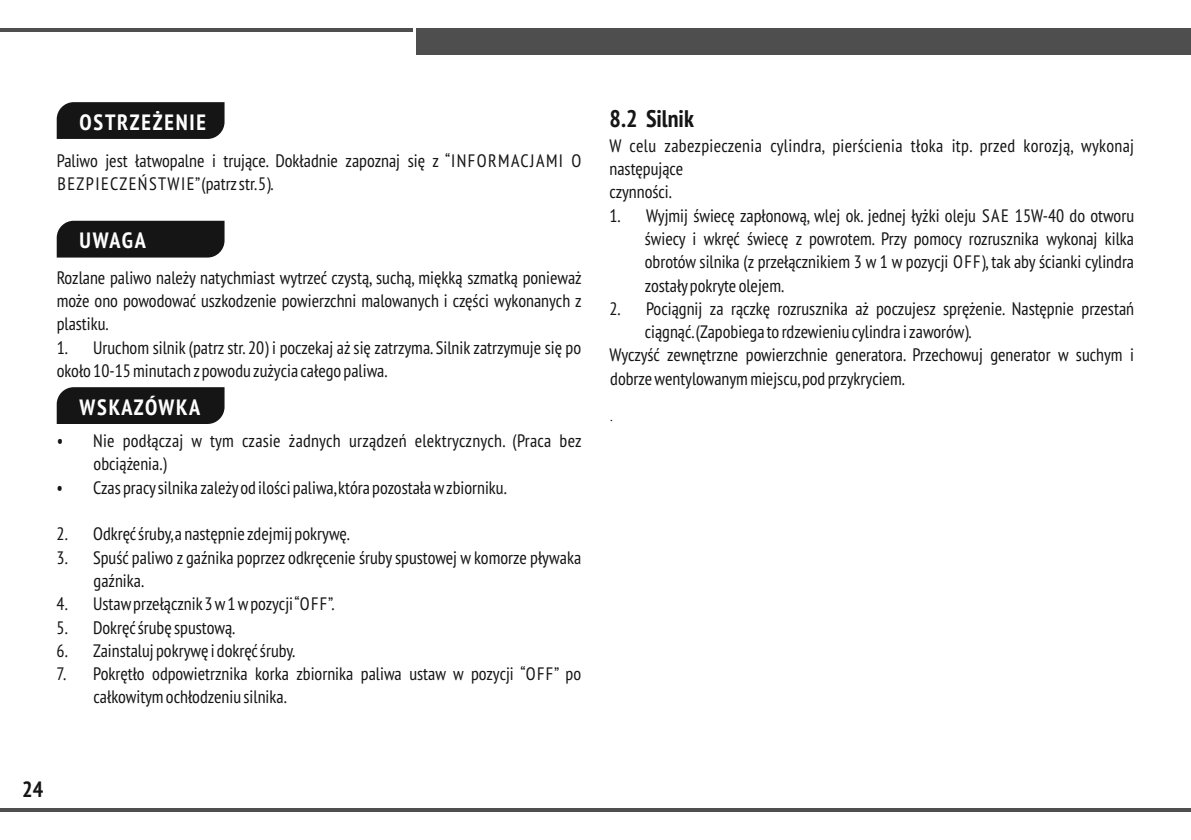
<style>
.page{position:relative;width:1191px;height:840px;background:#fff}
.page>*{position:absolute;margin:0;border:0;box-sizing:border-box;transform-origin:0 0}
.t1{font:700 condensed 24px "PT Sans";color:#151515}
.t2{font:700 condensed 22.2px "PT Sans";letter-spacing:.08em;color:#fefefe}
.t3{font:700 condensed 22.2px "PT Sans";letter-spacing:.06em;color:#fefefe}
.t4{font:700 condensed 22px "PT Sans";color:#151515}
.t5{font:condensed 18px/23.2px "PT Sans";color:#151515}
.t6{font:condensed 18px/23.2px "PT Sans";letter-spacing:.02em;color:#151515}
.t7{font:15.4px "Wingdings 2";color:#151515}
</style>
<div class="page">
<hr style="left:0;top:808px;width:1191px;height:3px;background:#4e4e4e">
<hr style="left:0;top:28px;width:412px;height:4px;background:#4e4e4e">
<div style="left:416px;top:28px;width:775px;height:27px;background:#4e4e4e"></div>
<svg style="left:57px;top:102px;width:167px;height:37px;background:#1a1a1a"></svg>
<div style="left:57px;top:221px;width:167px;height:36px;background:#151515"></div>
<div style="left:57px;top:387px;width:167px;height:37px;background:#151515"></div>
<p class="t2" style="left:79px;top:107px;width:128px">OSTRZEŻENIE</p>
<p class="t5" style="left:57px;top:149px;width:526px">Paliwo jest łatwopalne i trujące. Dokładnie zapoznaj się z “INFORMACJAMI O<br>BEZPIECZEŃSTWIE”(patrzstr.5).</p>
<p class="t2" style="left:79px;top:226px;width:68px">UWAGA</p>
<p class="t5" style="left:57px;top:265px;width:526px;text-align:justify">Rozlane paliwo należy natychmiast wytrzeć czystą, suchą, miękką szmatką ponieważ może ono powodować uszkodzenie powierzchni malowanych i części wykonanych z plastiku.</p>
<p class="t5" style="left:57px;top:335px;width:526px">1. Uruchom silnik (patrz str. 20) i poczekaj aż się zatrzyma. Silnik zatrzymuje się po około 10-15 minutach zpowodu zużycia całego paliwa.</p>
<p class="t3" style="left:79px;top:392px;width:122px">WSKAZÓWKA</p>
<p class="t5" style="left:94px;top:428px;width:489px;text-indent:-37px">• Nie podłączaj w tym czasie żadnych urządzeń elektrycznych. (Praca bez obciążenia.)</p>
<p class="t5" style="left:57px;top:475px;width:452px">• Czas pracysilnika zależyod ilości paliwa,która pozostała wzbiorniku.</p>
<p class="t5" style="left:57px;top:521px;width:295px">2. Odkręćśruby,a następnie zdejmij pokrywę.</p>
<p class="t5" style="left:94px;top:545px;width:489px;text-indent:-37px">3. Spuść paliwo z gaźnika poprzez odkręcenie śruby spustowej w komorze pływaka gaźnika.</p>
<p class="t5" style="left:57px;top:591px;width:279px">4. Ustawprzełącznik3 w1 wpozycji “OFF”.</p>
<p class="t5" style="left:57px;top:615px;width:180px">5. Dokręćśrubę spustową.</p>
<p class="t5" style="left:57px;top:638px;width:240px">6. Zainstaluj pokrywę i dokręćśruby.</p>
<p class="t5" style="left:94px;top:661px;width:489px;text-indent:-37px">7. Pokrętło odpowietrznika korka zbiornika paliwa ustaw w pozycji “OFF” po całkowitym ochłodzeniu silnika.</p>
<h1 class="t1" style="left:609px;top:102px;width:86px">8.2 Silnik</h1>
<p class="t6" style="left:609px;top:133px;width:526px">W celu zabezpieczenia cylindra, pierścienia tłoka itp. przed korozją, wykonaj następujące<br>czynności.</p>
<p class="t5" style="left:645px;top:203px;width:491px;text-align:justify;text-indent:-35px">1. Wyjmij świecę zapłonową, wlej ok. jednej łyżki oleju SAE 15W-40 do otworu świecy i wkręć świecę z powrotem. Przy pomocy rozrusznika wykonaj kilka obrotów silnika (z przełącznikiem 3 w 1 w pozycji OFF), tak aby ścianki cylindra zostałypokryte olejem.</p>
<p class="t5" style="left:609px;top:296px;width:526px">2. Pociągnij za rączkę rozrusznika aż poczujesz sprężenie. Następnie przestań</p>
<p class="t5" style="left:645px;top:319px;width:328px">ciągnąć.(Zapobiega to rdzewieniu cylindra i zaworów).</p>
<p class="t5" style="left:609px;top:343px;width:526px">Wyczyść zewnętrzne powierzchnie generatora. Przechowuj generator w suchym i</p>
<p class="t5" style="left:610px;top:366px;width:296px">dobrze wentylowanym miejscu,pod przykryciem.</p>
<p class="t7" style="left:609px;top:414px;width:6px">•</p>
<p class="t4" style="left:22px;top:774px;width:23px">24</p>
</div>
